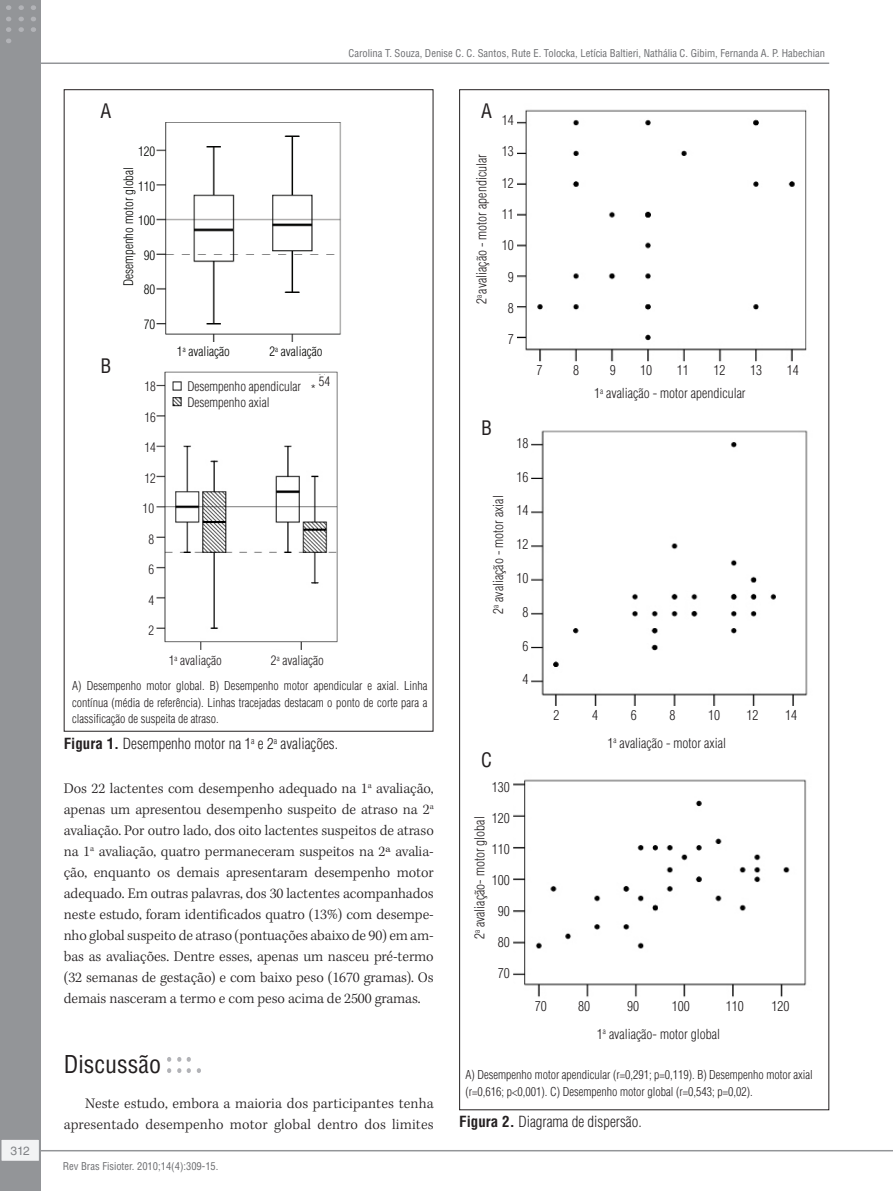
<style>
.page{position:relative;width:893px;height:1191px;background:#fff}
.page>*{position:absolute;margin:0;border:0;box-sizing:border-box;transform-origin:0 0}
.z04_0_Sub1{font:condensed 24px "Helvetica LT Std";color:#231f20}
.z07_1_tabela_1a_linh{font:condensed 19.5px "Helvetica LT Std";color:#231f20}
.z05_0_texto_txt{font:300 15px/21px "Kepler Std";letter-spacing:.005em;color:#231f20;text-align:justify}
.z07_0_tabela-img_tit{font:300 condensed 15px "Helvetica LT Std";color:#231f20}
.t1{font:300 condensed 13.5px "Helvetica LT Std";color:#231f20}
.t2{font:300 condensed 12.9px/15.8px "Helvetica LT Std";color:#231f20}
.t3{font:300 condensed 12.9px "Helvetica LT Std";color:#040503}
.z07_4_tabela_legenda{font:300 condensed 12px/16.5px "Helvetica LT Std";color:#231f20}
.t4{font:12px "Helvetica LT Std";color:#808285}
.t5{font:condensed 10.5px "Helvetica LT Std";color:#6c6d70}
.s1{font-weight:700}
</style>
<div class="page">
<hr style="left:14px;top:1150px;width:879px;height:1px;background:#939598">
<hr style="left:13px;top:62px;width:816px;height:2px;background:#939598">
<div style="left:0;top:0;width:40px;height:1191px;background:#939598"></div>
<div style="left:1px;top:1139px;width:39px;height:22px;background:#f2f3f4"></div>
<div style="left:0;top:1138px;width:40px;height:24px;border:2px solid #939598"></div>
<svg style="left:6px;top:39px;width:5px;height:4px"></svg>
<svg style="left:6px;top:27px;width:5px;height:5px"></svg>
<svg style="left:6px;top:17px;width:5px;height:4px"></svg>
<svg style="left:6px;top:5px;width:5px;height:5px"></svg>
<svg style="left:19px;top:27px;width:5px;height:5px"></svg>
<svg style="left:19px;top:17px;width:5px;height:4px"></svg>
<svg style="left:19px;top:5px;width:5px;height:5px"></svg>
<svg style="left:31px;top:27px;width:5px;height:5px"></svg>
<svg style="left:31px;top:17px;width:5px;height:4px"></svg>
<svg style="left:31px;top:5px;width:5px;height:5px"></svg>
<svg style="left:197px;top:1068px;width:4px;height:5px"></svg>
<svg style="left:187px;top:1068px;width:4px;height:5px"></svg>
<svg style="left:177px;top:1068px;width:4px;height:5px"></svg>
<svg style="left:167px;top:1068px;width:4px;height:5px"></svg>
<svg style="left:187px;top:1057px;width:4px;height:4px"></svg>
<svg style="left:177px;top:1057px;width:4px;height:4px"></svg>
<svg style="left:167px;top:1057px;width:4px;height:4px"></svg>
<img style="left:517px;top:109px;width:290px;height:253px">
<img style="left:531px;top:430px;width:277px;height:276px">
<img style="left:513px;top:779px;width:294px;height:218px">
<img style="left:156px;top:371px;width:182px;height:279px">
<div style="left:186px;top:379px;width:108px;height:33px;background:#fff"></div>
<div style="left:307px;top:375px;width:21px;height:19px;background:#fff"></div>
<img style="left:156px;top:122px;width:185px;height:219px">
<p class="t4" style="left:10px;top:1143px;width:21px">312</p>
<p class="z07_1_tabela_1a_linh" style="left:100px;top:98px;width:12px">A</p>
<p class="z07_1_tabela_1a_linh" style="left:100px;top:354px;width:12px">B</p>
<p class="t3" style="left:138px;top:143px;width:19px">120</p>
<p class="t3" style="left:120px;top:286px;width:120px;rotate:-90deg">Desempenho motor global</p>
<p class="t3" style="left:138px;top:178px;width:19px">110</p>
<p class="t3" style="left:138px;top:212px;width:19px">100</p>
<p class="t3" style="left:144px;top:247px;width:13px">90</p>
<p class="t3" style="left:144px;top:282px;width:13px">80</p>
<p class="t3" style="left:144px;top:316px;width:13px">70</p>
<p class="t2" style="left:144px;top:378px;width:13px">18</p>
<p class="t2" style="left:144px;top:409px;width:13px">16</p>
<p class="t2" style="left:144px;top:439px;width:13px">14</p>
<p class="t2" style="left:144px;top:470px;width:13px">12</p>
<p class="t2" style="left:143px;top:500px;width:13px">10</p>
<p class="t2" style="left:148px;top:531px;width:7px">8</p>
<p class="t2" style="left:148px;top:561px;width:7px">6</p>
<p class="t2" style="left:148px;top:592px;width:7px">4</p>
<p class="t2" style="left:148px;top:622px;width:7px">2</p>
<p class="t3" style="left:177px;top:343px;width:55px">1<sup>a</sup> avaliação</p>
<p class="t3" style="left:269px;top:344px;width:55px">2<sup>a</sup> avaliação</p>
<p class="t2" style="left:187px;top:378px;width:115px">Desempenho apendicular<br>Desempenho axial</p>
<p class="t2" style="left:311px;top:381px;width:7px">*</p>
<p class="t2" style="left:319px;top:374px;width:13px">54</p>
<p class="t2" style="left:169px;top:652px;width:55px">1<sup>a</sup> avaliação</p>
<p class="t2" style="left:271px;top:652px;width:55px">2<sup>a</sup> avaliação</p>
<p class="t5" style="left:349px;top:46px;width:478px">Carolina T. Souza, Denise C. C. Santos, Rute E. Tolocka, Letícia Baltieri, Nathália C. Gibim, Fernanda A. P. Habechian</p>
<p class="z07_1_tabela_1a_linh" style="left:481px;top:98px;width:12px">A</p>
<p class="t1" style="left:473px;top:304px;width:152px;rotate:-90deg">2<sup>a</sup> avaliação - motor apendicular</p>
<p class="z07_1_tabela_1a_linh" style="left:481px;top:416px;width:12px">B</p>
<p class="t1" style="left:502px;top:112px;width:13px">14</p>
<p class="t1" style="left:502px;top:143px;width:13px">13</p>
<p class="t1" style="left:502px;top:174px;width:13px">12</p>
<p class="t1" style="left:502px;top:206px;width:13px">11</p>
<p class="t1" style="left:502px;top:237px;width:13px">10</p>
<p class="t1" style="left:508px;top:268px;width:7px">9</p>
<p class="t1" style="left:508px;top:300px;width:7px">8</p>
<p class="t1" style="left:508px;top:331px;width:7px">7</p>
<p class="t1" style="left:536px;top:362px;width:7px">7</p>
<p class="t1" style="left:573px;top:362px;width:7px">8</p>
<p class="t1" style="left:610px;top:362px;width:7px">9</p>
<p class="t1" style="left:640px;top:362px;width:13px">10</p>
<p class="t1" style="left:677px;top:362px;width:13px">11</p>
<p class="t1" style="left:714px;top:362px;width:13px">12</p>
<p class="t1" style="left:750px;top:362px;width:13px">13</p>
<p class="t1" style="left:787px;top:362px;width:13px">14</p>
<p class="t1" style="left:594px;top:385px;width:153px">1<sup>a</sup> avaliação - motor apendicular</p>
<p class="t1" style="left:516px;top:434px;width:13px">18</p>
<p class="t1" style="left:490px;top:614px;width:120px;rotate:-90deg">2<sup>a</sup> avaliação - motor axial</p>
<p class="t1" style="left:516px;top:468px;width:13px">16</p>
<p class="t1" style="left:516px;top:502px;width:13px">14</p>
<p class="t1" style="left:516px;top:536px;width:13px">12</p>
<p class="t1" style="left:516px;top:569px;width:13px">10</p>
<p class="t1" style="left:522px;top:603px;width:7px">8</p>
<p class="t1" style="left:522px;top:637px;width:7px">6</p>
<p class="z07_4_tabela_legenda" style="left:72px;top:677px;width:357px;text-align:justify">A) Desempenho motor global. B) Desempenho motor apendicular e axial. Linha contínua (média de referência). Linhas tracejadas destacam o ponto de corte para a classificação de suspeita de atraso.</p>
<p class="z07_0_tabela-img_tit" style="left:64px;top:734px;width:276px"><span class="s1">Figura 1.</span> Desempenho motor na 1<sup>a</sup> e 2<sup>a</sup> avaliações.</p>
<p class="z05_0_texto_txt" style="left:64px;top:778px;width:371px">Dos 22 lactentes com desempenho adequado na 1<sup>a</sup> avaliação, apenas um apresentou desempenho suspeito de atraso na 2<sup>a </sup>avaliação. Por outro lado, dos oito lactentes suspeitos de atraso na 1<sup>a</sup> avaliação, quatro permaneceram suspeitos na 2ª avalia&shy;ção, enquanto os demais apresentaram desempenho motor adequado. Em outras palavras, dos 30 lactentes acompanhados neste estudo, foram identificados quatro (13%) com desempe&shy;nho global suspeito de atraso (pontuações abaixo de 90) em am&shy;bas as avaliações. Dentre esses, apenas um nasceu pré-termo (32 semanas de gestação) e com baixo peso (1670 gramas). Os demais nasceram a termo e com peso acima de 2500 gramas.</p>
<p class="z04_0_Sub1" style="left:64px;top:1049px;width:99px">Discussão</p>
<p class="z05_0_texto_txt" style="left:64px;top:1093px;width:371px;text-align:right">Neste estudo, embora a maioria dos participantes tenha apresentado desempenho motor global dentro dos limites</p>
<p class="t5" style="left:63px;top:1160px;width:157px">Rev Bras Fisioter. 2010;14(4):309-15.</p>
<p class="z07_1_tabela_1a_linh" style="left:481px;top:747px;width:12px">C</p>
<p class="t1" style="left:492px;top:778px;width:19px">130</p>
<p class="t1" style="left:492px;top:809px;width:19px">120</p>
<p class="t1" style="left:471px;top:939px;width:125px;rotate:-90deg">2<sup>a</sup> avaliação- motor global</p>
<p class="t1" style="left:492px;top:840px;width:19px">110</p>
<p class="t1" style="left:492px;top:871px;width:19px">100</p>
<p class="t1" style="left:498px;top:902px;width:13px">90</p>
<p class="t1" style="left:498px;top:933px;width:13px">80</p>
<p class="t1" style="left:498px;top:964px;width:13px">70</p>
<p class="t1" style="left:522px;top:671px;width:7px">4</p>
<p class="t1" style="left:554px;top:706px;width:7px">2</p>
<p class="t1" style="left:592px;top:706px;width:7px">4</p>
<p class="t1" style="left:631px;top:706px;width:7px">6</p>
<p class="t1" style="left:669px;top:706px;width:7px">8</p>
<p class="t1" style="left:708px;top:706px;width:13px">10</p>
<p class="t1" style="left:607px;top:734px;width:120px">1<sup>a</sup> avaliação - motor axial</p>
<p class="t1" style="left:747px;top:706px;width:13px">12</p>
<p class="t1" style="left:535px;top:998px;width:13px">70</p>
<p class="t1" style="left:578px;top:998px;width:13px">80</p>
<p class="t1" style="left:627px;top:998px;width:13px">90</p>
<p class="t1" style="left:672px;top:998px;width:19px">100</p>
<p class="t1" style="left:726px;top:998px;width:19px">110</p>
<p class="t1" style="left:597px;top:1025px;width:125px">1<sup>a</sup> avaliação- motor global</p>
<p class="t1" style="left:785px;top:706px;width:13px">14</p>
<p class="t1" style="left:772px;top:998px;width:19px">120</p>
<p class="z07_4_tabela_legenda" style="left:466px;top:1066px;width:349px">A) Desempenho motor apendicular (r=0,291; p=0,119). B) Desempenho motor axial (r=0,616; p&lt;0,001). C) Desempenho motor global (r=0,543; p=0,02).</p>
<p class="z07_0_tabela-img_tit" style="left:459px;top:1112px;width:184px"><span class="s1">Figura 2.</span> Diagrama de dispersão.</p>
</div>
